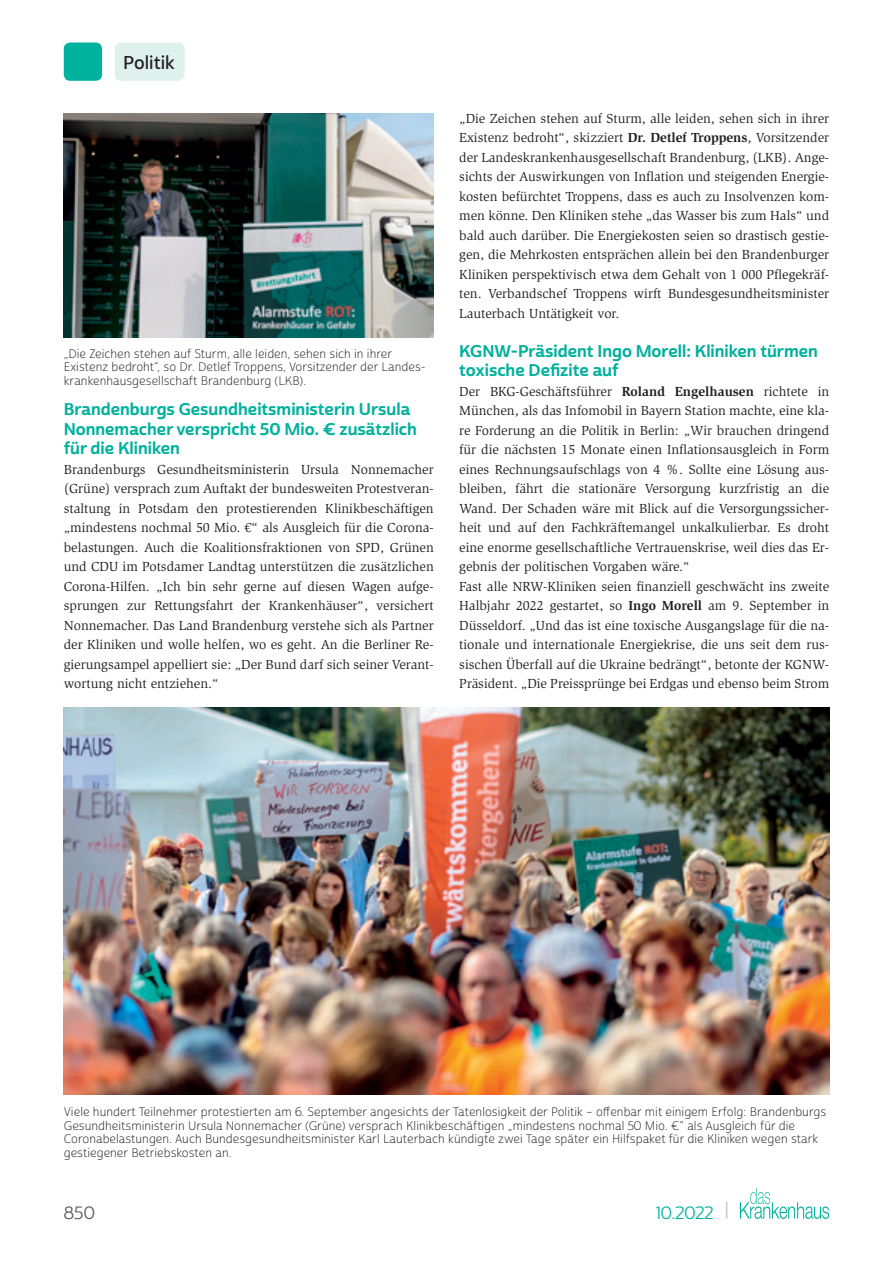
<style>
.page{position:relative;width:893px;height:1263px;background:#fff}
.page>*{position:absolute;margin:0;border:0;box-sizing:border-box;transform-origin:0 0}
.t1{font:18px "Cabrito Sans Nor Dem";letter-spacing:-.005em;color:#231f20}
.t2{font:17.25px "Cabrito Sans Nor Reg";color:#00b19d}
.t3{font:17.25px "Cabrito Sans Nor Reg";color:#57585a}
.t4{font:16.5px/19.5px "Cabrito Sans Nor Bol";color:#00b19d}
.t5{font:13.5px/19.5px "Slimbach Std";color:#231f20;text-align:justify}
.t6{font:12px/13.5px "Cabrito Sans Nor Lig";color:#231f20}
.s1{font-weight:700}
.s2{font-size:18.9px;color:#bcbdc0}
</style>
<div class="page">
<div style="left:115px;top:43px;width:70px;height:38px;background:#def1ed;border-radius:6px"></div>
<svg style="left:740px;top:1188px;width:89px;height:31px"></svg>
<div style="left:64px;top:43px;width:38px;height:38px;background:#00b19d;border-radius:6px"></div>
<img style="left:64px;top:113px;width:370px;height:224px">
<img style="left:64px;top:708px;width:765px;height:387px">
<h1 class="t1" style="left:123px;top:51px;width:53px">Politik</h1>
<p class="t6" style="left:64px;top:347px;width:364px">„Die Zeichen stehen auf Sturm, alle leiden, sehen sich in ihrer<br>Existenz bedroht“, so Dr. Detlef Troppens, Vorsitzender der Landes&shy;krankenhausgesellschaft Brandenburg (LKB).</p>
<p class="t4" style="left:64px;top:400px;width:355px">Brandenburgs Gesundheitsministerin Ursula<br>Nonnemacher verspricht 50 Mio. € zusätzlich für die Kliniken</p>
<p class="t5" style="left:64px;top:460px;width:371px">Brandenburgs Gesundheitsministerin Ursula Nonnemacher (Grüne) versprach zum Auftakt der bundesweiten Protestveran&shy;staltung in Potsdam den protestierenden Klinikbeschäftigen „mindestens nochmal 50 Mio. €“ als Ausgleich für die Corona&shy;belastungen. Auch die Koalitionsfraktionen von SPD, Grünen und CDU im Potsdamer Landtag unterstützen die zusätzlichen Corona-Hilfen. „Ich bin sehr gerne auf diesen Wagen aufge&shy;sprungen zur Rettungsfahrt der Krankenhäuser“, versichert Nonnemacher. Das Land Brandenburg verstehe sich als Partner der Kliniken und wolle helfen, wo es geht. An die Berliner Re&shy;gierungsampel appelliert sie: „Der Bund darf sich seiner Verant&shy;wortung nicht entziehen.“</p>
<p class="t5" style="left:459px;top:109px;width:371px">„Die Zeichen stehen auf Sturm, alle leiden, sehen sich in ihrer Existenz bedroht“, skizziert <span class="s1">Dr. Detlef Troppens</span>, Vorsitzender der Landeskrankenhausgesellschaft Brandenburg, (LKB). Ange&shy;sichts der Auswirkungen von Inflation und steigenden Energie&shy;kosten befürchtet Troppens, dass es auch zu Insolvenzen kom&shy;men könne. Den Kliniken stehe „das Wasser bis zum Hals“ und bald auch darüber. Die Energiekosten seien so drastisch gestie&shy;gen, die Mehrkosten entsprächen allein bei den Brandenburger Kliniken perspektivisch etwa dem Gehalt von 1 000 Pflegekräf&shy;ten. Verbandschef Troppens wirft Bundesgesundheitsminister Lauterbach Untätigkeit vor.</p>
<p class="t4" style="left:459px;top:342px;width:360px">KGNW-Präsident Ingo Morell: Kliniken türmen toxische Defizite auf</p>
<p class="t5" style="left:459px;top:382px;width:371px;text-align:left">Der BKG-Geschäftsführer <span class="s1">Roland Engelhausen</span> richtete in München, als das Infomobil in Bayern Station machte, eine kla&shy;re Forderung an die Politik in Berlin: „Wir brauchen dringend für die nächsten 15 Monate einen Inflationsausgleich in Form eines Rechnungsaufschlags von 4 %. Sollte eine Lösung aus&shy;bleiben, fährt die stationäre Versorgung kurzfristig an die Wand. Der Schaden wäre mit Blick auf die Versorgungssicher&shy;heit und auf den Fachkräftemangel unkalkulierbar. Es droht eine enorme gesellschaftliche Vertrauenskrise, weil dies das Er&shy;gebnis der politischen Vorgaben wäre.“<br>Fast alle NRW-Kliniken seien finanziell geschwächt ins zweite Halbjahr 2022 gestartet, so <span class="s1">Ingo Morell</span> am 9. September in Düsseldorf. „Und das ist eine toxische Ausgangslage für die na&shy;tionale und internationale Energiekrise, die uns seit dem rus&shy;sischen Überfall auf die Ukraine bedrängt“, betonte der KGNW-Präsident. „Die Preissprünge bei Erdgas und ebenso beim Strom</p>
<p class="t6" style="left:64px;top:1105px;width:764px">Viele hundert Teilnehmer protestierten am 6. September angesichts der Tatenlosigkeit der Politik – offenbar mit einigem Erfolg: Brandenburgs Gesundheitsministerin Ursula Nonnemacher (Grüne) versprach Klinikbeschäftigen „mindestens nochmal 50 Mio. €“ als Ausgleich für die Coronabelastungen. Auch Bundesgesundheitsminister Karl Lauterbach kündigte zwei Tage später ein Hilfspaket für die Kliniken wegen stark gestiegener Betriebskosten an.</p>
<p class="t3" style="left:64px;top:1202px;width:33px">850</p>
<p class="t2" style="left:656px;top:1202px;width:74px">10.2022 <span class="s2">|</span></p>
</div>
